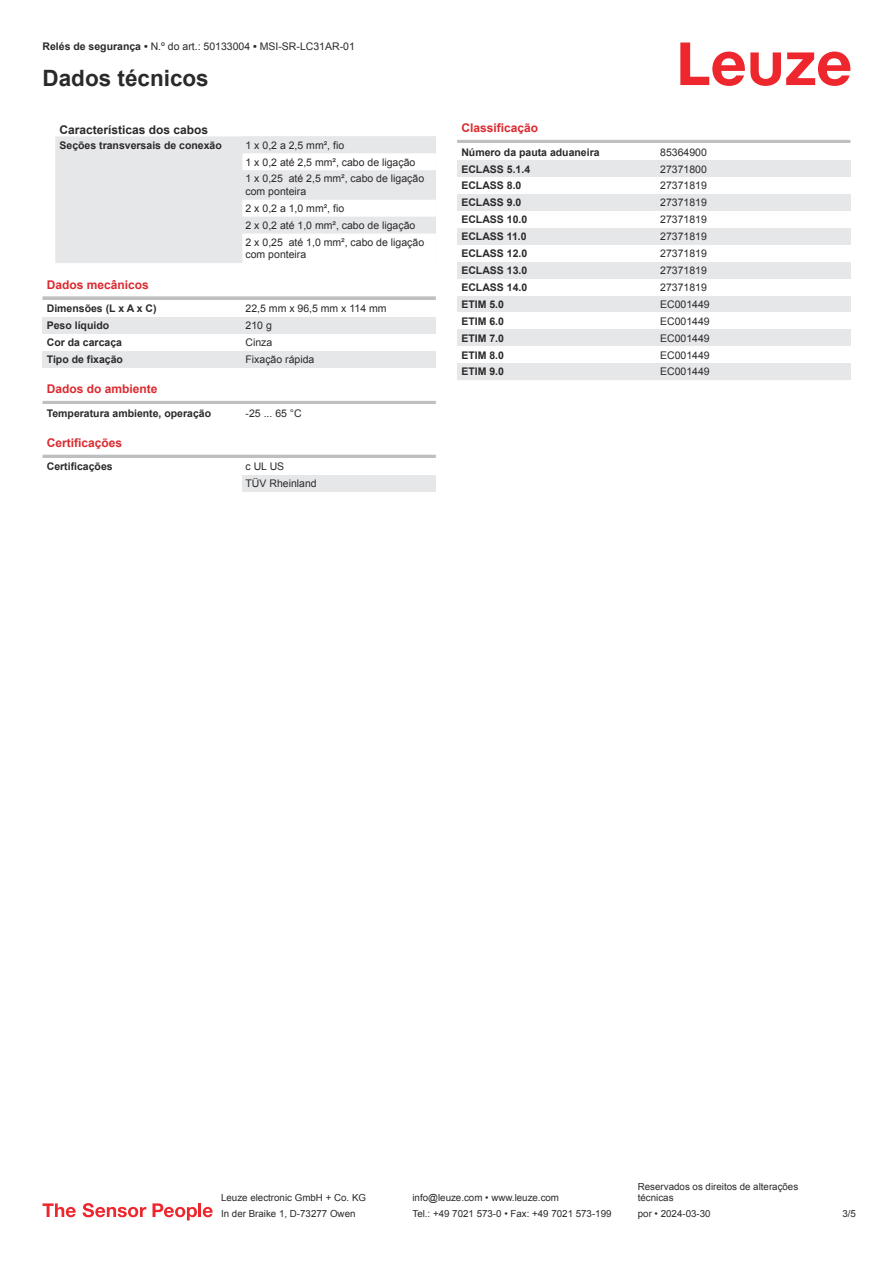
<style>
.page{position:relative;width:893px;height:1263px;background:#fff}
.page>*{position:absolute;margin:0;border:0;box-sizing:border-box;transform-origin:0 0}
.t1{font:700 22.5px "Arial";color:#2b292a}
.t2{font:700 12px "Arial";color:#db2a30}
.t3{font:700 12px "Arial";color:#2b292a}
.t4{font:10.5px/17px "Arial";color:#2b292a}
.t5{font:700 10.5px "Arial";color:#2b292a}
.t6{font:9.75px/11.7px "Arial";color:#2b292a}
.s1{font-weight:700}
</style>
<div class="page">
<svg style="left:680px;top:43px;width:170px;height:43px"></svg>
<div style="left:55px;top:136px;width:187px;height:127px;background:#e6e7e9"></div>
<svg style="left:242px;top:136px;width:194px;height:98px"></svg>
<svg style="left:43px;top:296px;width:393px;height:4px;background:#c3c5c7"></svg>
<div style="left:43px;top:317px;width:199px;height:17px;background:#e6e7e9"></div>
<div style="left:242px;top:317px;width:194px;height:17px;background:#e6e7e9"></div>
<div style="left:43px;top:351px;width:199px;height:17px;background:#e6e7e9"></div>
<div style="left:242px;top:351px;width:194px;height:17px;background:#e6e7e9"></div>
<hr style="left:43px;top:401px;width:393px;height:3px;background:#bdbfc1">
<hr style="left:43px;top:455px;width:393px;height:3px;background:#bdbfc1">
<div style="left:242px;top:475px;width:194px;height:17px;background:#e6e7e9"></div>
<hr style="left:457px;top:140px;width:393px;height:3px;background:#bdbfc1">
<div style="left:457px;top:160px;width:200px;height:17px;background:#e6e7e9"></div>
<div style="left:657px;top:160px;width:193px;height:17px;background:#e6e7e9"></div>
<div style="left:457px;top:194px;width:200px;height:17px;background:#e6e7e9"></div>
<div style="left:657px;top:194px;width:193px;height:17px;background:#e6e7e9"></div>
<div style="left:457px;top:228px;width:200px;height:17px;background:#e6e7e9"></div>
<div style="left:657px;top:228px;width:193px;height:17px;background:#e6e7e9"></div>
<div style="left:457px;top:262px;width:200px;height:17px;background:#e6e7e9"></div>
<div style="left:657px;top:262px;width:193px;height:17px;background:#e6e7e9"></div>
<div style="left:457px;top:296px;width:200px;height:16px;background:#e6e7e9"></div>
<div style="left:657px;top:296px;width:193px;height:16px;background:#e6e7e9"></div>
<div style="left:457px;top:329px;width:200px;height:17px;background:#e6e7e9"></div>
<div style="left:657px;top:329px;width:193px;height:17px;background:#e6e7e9"></div>
<div style="left:457px;top:363px;width:200px;height:17px;background:#e6e7e9"></div>
<div style="left:657px;top:363px;width:193px;height:17px;background:#e6e7e9"></div>
<svg style="left:43px;top:1203px;width:33px;height:14px"></svg>
<svg style="left:83px;top:1203px;width:63px;height:14px"></svg>
<svg style="left:153px;top:1203px;width:44px;height:17px"></svg>
<hr style="left:198px;top:1203px;width:3px;height:14px;background:#ed272d">
<svg style="left:203px;top:1207px;width:10px;height:10px"></svg>
<p class="t4" style="left:43px;top:39px;width:314px"><span class="s1">Relés de segurança •</span> N.º do art.: 50133004 <span class="s1">•</span> MSI-SR-LC31AR-01</p>
<h1 class="t1" style="left:43px;top:70px;width:168px">Dados técnicos</h1>
<p class="t3" style="left:60px;top:126px;width:150px">Características dos cabos</p>
<p class="t5" style="left:60px;top:141px;width:164px">Seções transversais de conexão</p>
<p class="t4" style="left:246px;top:137px;width:180px">1 x 0,2 a 2,5 mm², fio<br>1 x 0,2 até 2,5 mm², cabo de ligação<br>1 x 0,25 até 2,5 mm², cabo de ligação</p>
<p class="t4" style="left:246px;top:184px;width:180px">com ponteira<br>2 x 0,2 a 1,0 mm², fio<br>2 x 0,2 até 1,0 mm², cabo de ligação<br>2 x 0,25 até 1,0 mm², cabo de ligação</p>
<p class="t4" style="left:246px;top:247px;width:62px">com ponteira</p>
<p class="t2" style="left:47px;top:280px;width:104px">Dados mecânicos</p>
<p class="t5" style="left:47px;top:304px;width:111px">Dimensões (L x A x C)</p>
<p class="t4" style="left:246px;top:301px;width:143px">22,5 mm x 96,5 mm x 114 mm</p>
<p class="t5" style="left:47px;top:321px;width:64px">Peso líquido</p>
<p class="t4" style="left:246px;top:318px;width:28px">210 g</p>
<p class="t5" style="left:47px;top:338px;width:77px">Cor da carcaça</p>
<p class="t4" style="left:246px;top:335px;width:28px">Cinza</p>
<p class="t5" style="left:47px;top:355px;width:78px">Tipo de fixação</p>
<p class="t4" style="left:246px;top:352px;width:70px">Fixação rápida</p>
<p class="t2" style="left:47px;top:384px;width:112px">Dados do ambiente</p>
<p class="t5" style="left:47px;top:409px;width:166px">Temperatura ambiente, operação</p>
<p class="t4" style="left:246px;top:405px;width:58px">-25 ... 65 °C</p>
<p class="t2" style="left:47px;top:438px;width:77px">Certificações</p>
<p class="t5" style="left:47px;top:463px;width:67px">Certificações</p>
<p class="t4" style="left:246px;top:459px;width:73px">c UL US<br>TÜV Rheinland</p>
<p class="t2" style="left:461px;top:123px;width:78px">Classificação</p>
<p class="t5" style="left:461px;top:148px;width:140px">Número da pauta aduaneira</p>
<p class="t4" style="left:660px;top:144px;width:48px">85364900</p>
<p class="t5" style="left:461px;top:165px;width:70px">ECLASS 5.1.4</p>
<p class="t4" style="left:660px;top:161px;width:48px">27371800</p>
<p class="t5" style="left:461px;top:182px;width:62px">ECLASS 8.0</p>
<p class="t4" style="left:660px;top:178px;width:48px">27371819</p>
<p class="t5" style="left:461px;top:199px;width:62px">ECLASS 9.0</p>
<p class="t4" style="left:660px;top:195px;width:48px">27371819</p>
<p class="t5" style="left:461px;top:216px;width:67px">ECLASS 10.0</p>
<p class="t4" style="left:660px;top:212px;width:48px">27371819</p>
<p class="t5" style="left:461px;top:233px;width:67px">ECLASS 11.0</p>
<p class="t4" style="left:660px;top:229px;width:48px">27371819</p>
<p class="t5" style="left:461px;top:249px;width:67px">ECLASS 12.0</p>
<p class="t4" style="left:660px;top:246px;width:48px">27371819</p>
<p class="t5" style="left:461px;top:266px;width:67px">ECLASS 13.0</p>
<p class="t4" style="left:660px;top:263px;width:48px">27371819</p>
<p class="t5" style="left:461px;top:283px;width:67px">ECLASS 14.0</p>
<p class="t4" style="left:660px;top:280px;width:48px">27371819</p>
<p class="t5" style="left:461px;top:300px;width:44px">ETIM 5.0</p>
<p class="t4" style="left:660px;top:297px;width:51px">EC001449</p>
<p class="t5" style="left:461px;top:317px;width:44px">ETIM 6.0</p>
<p class="t4" style="left:660px;top:313px;width:51px">EC001449</p>
<p class="t5" style="left:461px;top:334px;width:44px">ETIM 7.0</p>
<p class="t4" style="left:660px;top:330px;width:51px">EC001449</p>
<p class="t5" style="left:461px;top:351px;width:44px">ETIM 8.0</p>
<p class="t4" style="left:660px;top:347px;width:51px">EC001449</p>
<p class="t5" style="left:461px;top:368px;width:44px">ETIM 9.0</p>
<p class="t4" style="left:660px;top:364px;width:51px">EC001449</p>
<p class="t6" style="left:221px;top:1193px;width:146px">Leuze electronic GmbH + Co. KG</p>
<p class="t6" style="left:412px;top:1193px;width:148px">info@leuze.com • www.leuze.com</p>
<p class="t6" style="left:638px;top:1181px;width:162px">Reservados os direitos de alterações técnicas</p>
<p class="t6" style="left:221px;top:1209px;width:136px">In der Braike 1, D-73277 Owen</p>
<p class="t6" style="left:412px;top:1209px;width:201px">Tel.: +49 7021 573-0 • Fax: +49 7021 573-199</p>
<p class="t6" style="left:638px;top:1209px;width:74px">por • 2024-03-30</p>
<p class="t6" style="left:842px;top:1209px;width:15px">3 /5</p>
</div>
